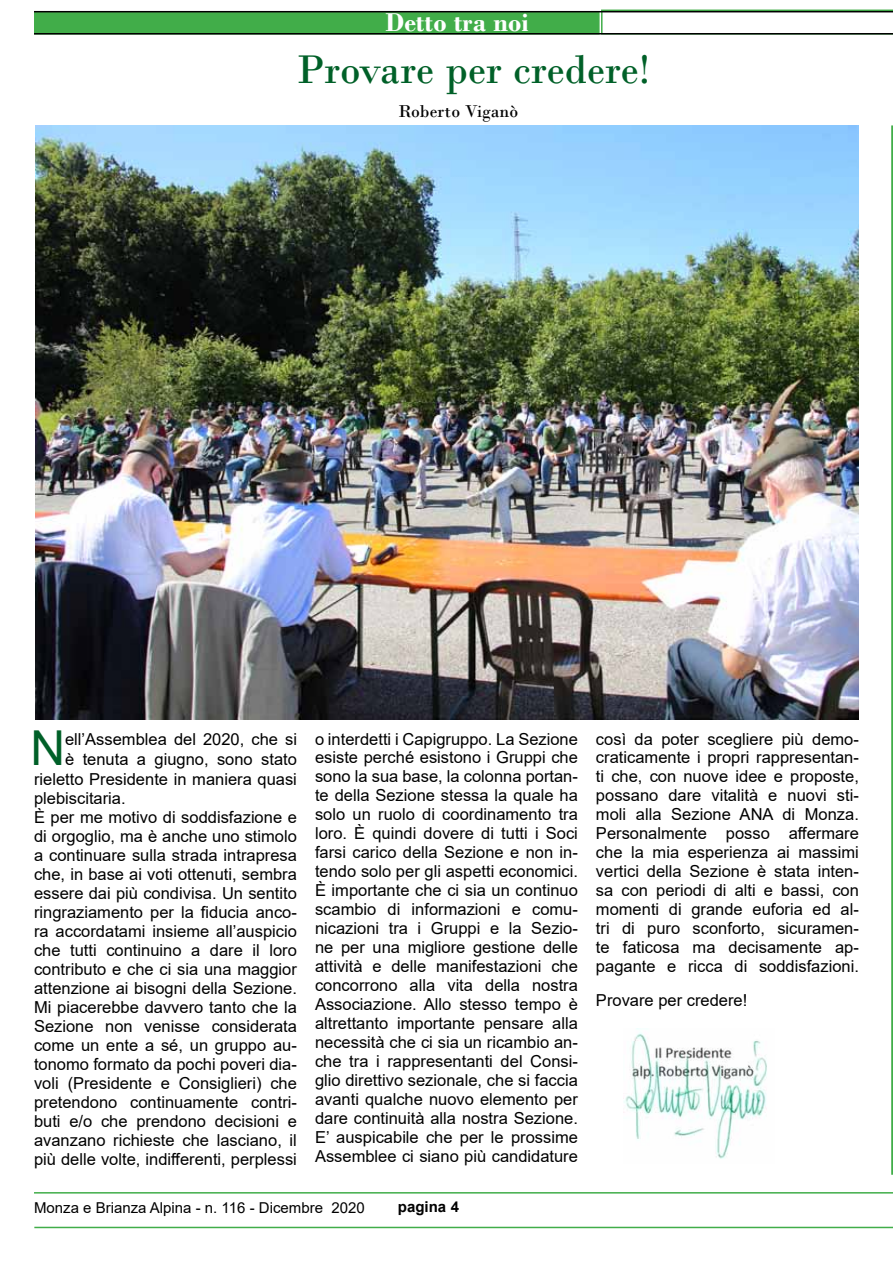
<style>
.page{position:relative;width:893px;height:1263px;background:#fff}
.page>*{position:absolute;margin:0;border:0;box-sizing:border-box;transform-origin:0 0}
.t1{font:48.15px "Arial";color:#006028}
.t2{font:42px "Bodoni";color:#006028}
.t3{font:700 27px "Bodoni";color:#fff}
.t4{font:18px "Bodoni";color:#000}
.t5{font:16.5px/18.9px "Arial";color:#000;text-align:justify}
.t6{font:15px "Arial";color:#000}
.t7{font:700 15px "Arial";color:#000}
</style>
<div class="page">
<div style="left:34px;top:12px;width:566px;height:23px;background:#41ad49;border:2px solid #41ad49"></div>
<svg style="left:601px;top:10px;width:292px;height:23px"></svg>
<hr style="left:34px;top:11px;width:859px;height:1px;background:#000">
<hr style="left:34px;top:33px;width:859px;height:2px;background:#000">
<hr style="left:891px;top:125px;width:2px;height:1050px;background:#41ad49">
<hr style="left:34px;top:1192px;width:859px;height:1px;background:#41ad49">
<hr style="left:34px;top:1227px;width:859px;height:1px;background:#41ad49">
<img style="left:623px;top:1028px;width:144px;height:131px">
<img style="left:35px;top:125px;width:824px;height:594px">
<h3 class="t3" style="left:386px;top:7px;width:145px">Detto tra noi</h3>
<h2 class="t2" style="left:297px;top:45px;width:355px">Provare per credere!</h2>
<p class="t4" style="left:398px;top:101px;width:122px">Roberto Viganò</p>
<h1 class="t1" style="left:30px;top:715px;width:36px">N</h1>
<p class="t5" style="left:65px;top:730px;width:233px">ell’Assemblea del 2020, che si</p>
<p class="t5" style="left:65px;top:749px;width:233px">è tenuta a giugno, sono stato</p>
<p class="t5" style="left:34px;top:769px;width:264px">rieletto Presidente in maniera quasi</p>
<p class="t5" style="left:34px;top:789px;width:93px">plebiscitaria.</p>
<p class="t5" style="left:34px;top:808px;width:264px">È per me motivo di soddisfazione e</p>
<p class="t5" style="left:34px;top:827px;width:264px">di orgoglio, ma è anche uno stimolo</p>
<p class="t5" style="left:34px;top:846px;width:264px">a continuare sulla strada intrapresa</p>
<p class="t5" style="left:34px;top:865px;width:264px">che, in base ai voti ottenuti, sembra</p>
<p class="t5" style="left:34px;top:884px;width:264px">essere dai più condivisa. Un sentito</p>
<p class="t5" style="left:34px;top:903px;width:264px">ringraziamento per la fiducia anco-</p>
<p class="t5" style="left:34px;top:922px;width:264px">ra accordatami insieme all’auspicio</p>
<p class="t5" style="left:34px;top:941px;width:264px">che tutti continuino a dare il loro</p>
<p class="t5" style="left:34px;top:960px;width:264px">contributo e che ci sia una maggior</p>
<p class="t5" style="left:34px;top:979px;width:264px">attenzione ai bisogni della Sezione.</p>
<p class="t5" style="left:34px;top:998px;width:264px">Mi piacerebbe davvero tanto che la</p>
<p class="t5" style="left:34px;top:1017px;width:264px">Sezione non venisse considerata</p>
<p class="t5" style="left:34px;top:1036px;width:264px">come un ente a sé, un gruppo au-</p>
<p class="t5" style="left:34px;top:1055px;width:264px">tonomo formato da pochi poveri dia-</p>
<p class="t5" style="left:34px;top:1074px;width:264px">voli (Presidente e Consiglieri) che</p>
<p class="t5" style="left:34px;top:1093px;width:264px">pretendono continuamente contri-</p>
<p class="t5" style="left:34px;top:1112px;width:264px">buti e/o che prendono decisioni e</p>
<p class="t5" style="left:34px;top:1131px;width:264px">avanzano richieste che lasciano, il</p>
<p class="t5" style="left:34px;top:1150px;width:264px">più delle volte, indifferenti, perplessi</p>
<p class="t5" style="left:315px;top:729px;width:264px">o interdetti i Capigruppo. La Sezione esiste perché esistono i Gruppi che sono la sua base, la colonna portan&shy;te della Sezione stessa la quale ha solo un ruolo di coordinamento tra loro. È quindi dovere di tutti i Soci farsi carico della Sezione e non in&shy;tendo solo per gli aspetti economici.<br>È importante che ci sia un continuo scambio di informazioni e comu&shy;nicazioni tra i Gruppi e la Sezio&shy;ne per una migliore gestione delle attività e delle manifestazioni che concorrono alla vita della nostra Associazione. Allo stesso tempo è altrettanto importante pensare alla necessità che ci sia un ricambio an&shy;che tra i rappresentanti del Consi&shy;glio direttivo sezionale, che si faccia avanti qualche nuovo elemento per dare continuità alla nostra Sezione.<br>E’ auspicabile che per le prossime Assemblee ci siano più candidature</p>
<p class="t5" style="left:596px;top:729px;width:264px">così da poter scegliere più demo&shy;craticamente i propri rappresentan&shy;ti che, con nuove idee e proposte, possano dare vitalità e nuovi sti&shy;moli alla Sezione ANA di Monza.<br>Personalmente posso affermare che la mia esperienza ai massimi vertici della Sezione è stata inten&shy;sa con periodi di alti e bassi, con momenti di grande euforia ed al&shy;tri di puro sconforto, sicuramen&shy;te faticosa ma decisamente ap&shy;pagante e ricca di soddisfazioni.</p>
<p class="t5" style="left:596px;top:991px;width:153px">Provare per credere!</p>
<p class="t6" style="left:34px;top:1197px;width:332px">Monza e Brianza Alpina - n. 116 - Dicembre 2020</p>
<p class="t7" style="left:398px;top:1196px;width:63px">pagina 4</p>
</div>
